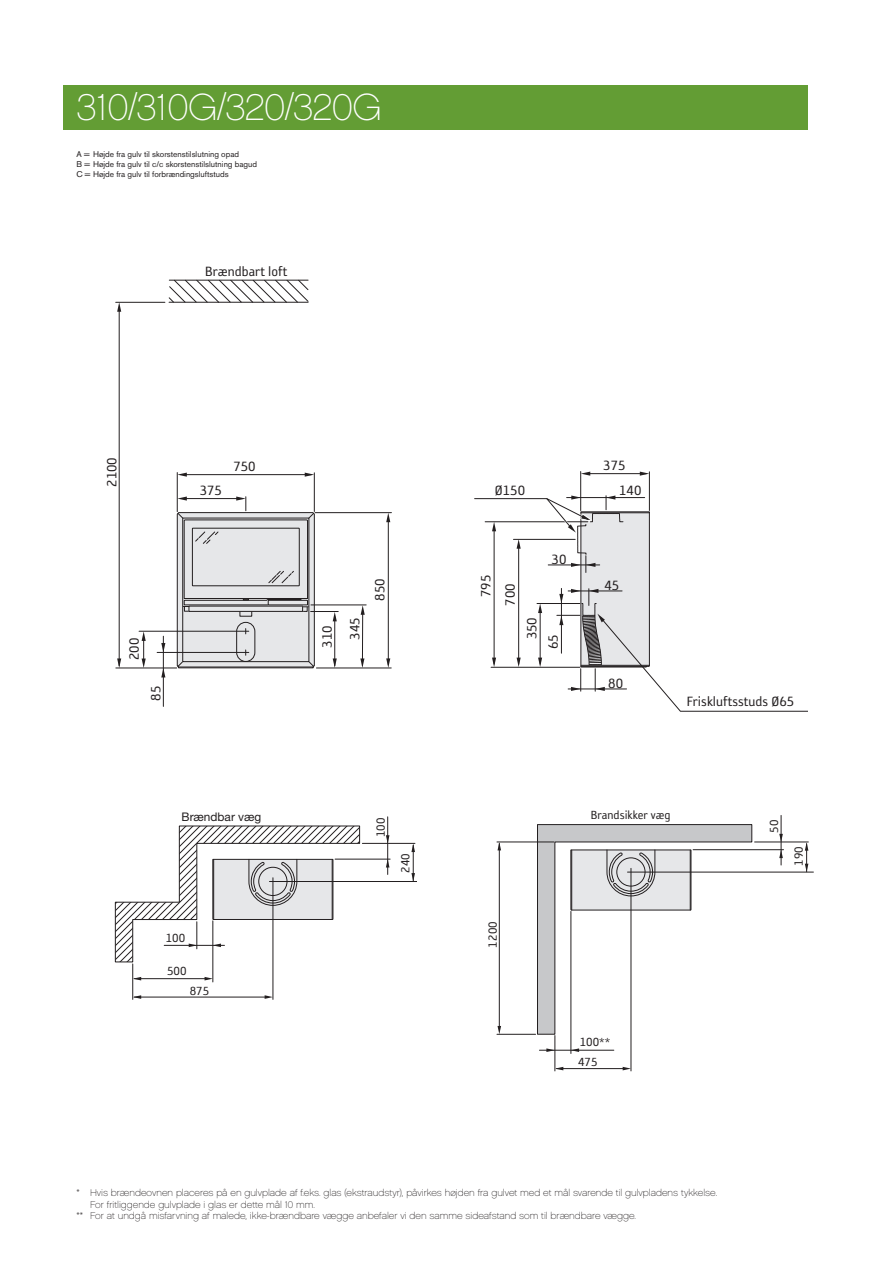
<style>
.page{position:relative;width:893px;height:1263px;background:#fff}
.page>*{position:absolute;margin:0;border:0;box-sizing:border-box;transform-origin:0 0}
.t1{font:37.5px "Chalet Paris Nineteen Sixty";letter-spacing:-.005em;color:#fff}
.t2{font:15.45px/24.6px "Reykjavik One OT A Gauge";color:#231f20}
.t3{font:13.5px "Reykjavik One OT A Gauge";color:#231f20}
.t4{font:11.85px "Helvetica Neue LT Pro";color:#231f20}
.t5{font:9.75px "Chalet Paris Nineteen Sixty";color:#231f20}
.t6{font:8.25px/9.9px "Akzidenz Grotesk BE";color:#231f20}
</style>
<div class="page">
<hr style="left:413px;top:845px;width:1px;height:36px;background:#231f20">
<hr style="left:387px;top:817px;width:1px;height:57px;background:#231f20">
<hr style="left:335px;top:859px;width:55px;height:1px;background:#231f20">
<hr style="left:269px;top:881px;width:148px;height:1px;background:#231f20">
<hr style="left:362px;top:843px;width:53px;height:1px;background:#231f20">
<hr style="left:134px;top:997px;width:133px;height:1px;background:#231f20">
<hr style="left:273px;top:878px;width:1px;height:121px;background:#231f20">
<hr style="left:213px;top:921px;width:1px;height:61px;background:#231f20">
<hr style="left:132px;top:964px;width:1px;height:35px;background:#231f20">
<svg style="left:411px;top:844px;width:4px;height:8px"></svg>
<svg style="left:411px;top:873px;width:4px;height:8px"></svg>
<svg style="left:386px;top:859px;width:3px;height:8px"></svg>
<svg style="left:386px;top:835px;width:3px;height:8px"></svg>
<svg style="left:114px;top:825px;width:246px;height:138px"></svg>
<svg style="left:133px;top:995px;width:8px;height:4px"></svg>
<svg style="left:265px;top:995px;width:8px;height:4px"></svg>
<hr style="left:134px;top:978px;width:74px;height:1px;background:#231f20">
<svg style="left:133px;top:977px;width:8px;height:3px"></svg>
<svg style="left:205px;top:977px;width:8px;height:3px"></svg>
<svg style="left:537px;top:824px;width:216px;height:211px"></svg>
<hr style="left:781px;top:815px;width:1px;height:50px;background:#231f20">
<hr style="left:693px;top:849px;width:90px;height:1px;background:#231f20">
<hr style="left:627px;top:872px;width:186px;height:1px;background:#231f20">
<hr style="left:755px;top:842px;width:53px;height:1px;background:#231f20">
<hr style="left:556px;top:1068px;width:69px;height:1px;background:#231f20">
<hr style="left:631px;top:868px;width:1px;height:203px;background:#231f20">
<hr style="left:571px;top:911px;width:1px;height:142px;background:#231f20">
<hr style="left:555px;top:1035px;width:1px;height:36px;background:#231f20">
<svg style="left:805px;top:842px;width:3px;height:30px"></svg>
<svg style="left:779px;top:850px;width:4px;height:8px"></svg>
<svg style="left:779px;top:834px;width:4px;height:8px"></svg>
<svg style="left:555px;top:1067px;width:8px;height:3px"></svg>
<svg style="left:623px;top:1067px;width:8px;height:3px"></svg>
<hr style="left:499px;top:843px;width:1px;height:185px;background:#231f20">
<hr style="left:497px;top:1034px;width:39px;height:1px;background:#231f20">
<hr style="left:497px;top:842px;width:57px;height:1px;background:#231f20">
<svg style="left:497px;top:842px;width:4px;height:8px"></svg>
<svg style="left:497px;top:1026px;width:4px;height:8px"></svg>
<hr style="left:539px;top:1050px;width:75px;height:1px;background:#231f20">
<svg style="left:571px;top:1048px;width:8px;height:4px"></svg>
<svg style="left:546px;top:1048px;width:9px;height:4px"></svg>
<hr style="left:587px;top:473px;width:59px;height:1px;background:#231f20">
<hr style="left:649px;top:472px;width:1px;height:38px;background:#231f20">
<svg style="left:581px;top:472px;width:9px;height:4px"></svg>
<svg style="left:640px;top:472px;width:9px;height:4px"></svg>
<hr style="left:580px;top:471px;width:1px;height:40px;background:#231f20">
<svg style="left:474px;top:495px;width:333px;height:217px"></svg>
<div style="left:479px;top:599px;width:12px;height:13px;background:#fff"></div>
<div style="left:503px;top:607px;width:13px;height:13px;background:#fff"></div>
<div style="left:525px;top:640px;width:12px;height:13px;background:#fff"></div>
<hr style="left:388px;top:521px;width:1px;height:144px;background:#231f20">
<svg style="left:386px;top:658px;width:4px;height:10px"></svg>
<hr style="left:315px;top:512px;width:76px;height:1px;background:#231f20">
<svg style="left:386px;top:513px;width:4px;height:9px"></svg>
<hr style="left:184px;top:474px;width:127px;height:1px;background:#231f20">
<hr style="left:314px;top:473px;width:1px;height:38px;background:#231f20">
<svg style="left:178px;top:473px;width:9px;height:4px"></svg>
<svg style="left:305px;top:473px;width:9px;height:4px"></svg>
<hr style="left:177px;top:472px;width:1px;height:40px;background:#231f20">
<hr style="left:119px;top:308px;width:1px;height:358px;background:#231f20">
<svg style="left:117px;top:658px;width:4px;height:10px"></svg>
<hr style="left:116px;top:302px;width:49px;height:1px;background:#231f20">
<svg style="left:117px;top:302px;width:4px;height:10px"></svg>
<hr style="left:116px;top:668px;width:61px;height:1px;background:#231f20">
<hr style="left:362px;top:610px;width:1px;height:56px;background:#231f20">
<hr style="left:311px;top:605px;width:55px;height:1px;background:#231f20">
<svg style="left:360px;top:658px;width:4px;height:10px"></svg>
<svg style="left:361px;top:605px;width:4px;height:10px"></svg>
<hr style="left:163px;top:636px;width:1px;height:70px;background:#231f20">
<hr style="left:157px;top:652px;width:92px;height:1px;background:#231f20">
<hr style="left:139px;top:631px;width:110px;height:1px;background:#231f20">
<svg style="left:161px;top:643px;width:4px;height:9px"></svg>
<svg style="left:161px;top:668px;width:4px;height:9px"></svg>
<svg style="left:142px;top:631px;width:4px;height:37px"></svg>
<hr style="left:316px;top:668px;width:75px;height:1px;background:#231f20">
<svg style="left:176px;top:496px;width:162px;height:173px"></svg>
<svg style="left:169px;top:281px;width:139px;height:21px"></svg>
<hr style="left:169px;top:280px;width:139px;height:1px;background:#231f20">
<hr style="left:169px;top:302px;width:139px;height:1px;background:#231f20">
<div style="left:321px;top:649px;width:12px;height:9px;background:#fff"></div>
<div style="left:64px;top:85px;width:744px;height:45px;background:#639d34"></div>
<h1 class="t1" style="left:77px;top:86px;width:306px">310/310G/320/320G</h1>
<p class="t6" style="left:77px;top:149px;width:182px">A = Højde fra gulv til skorstenstilslutning opad<br>B = Højde fra gulv til c/c skorstenstilslutning bagud<br>C = Højde fra gulv til forbrændingsluftstuds</p>
<h2 class="t2" style="left:205px;top:259px;width:84px">Brændbart loft</h2>
<h2 class="t2" style="left:100px;top:487px;width:31px;rotate:-90deg">2100</h2>
<h2 class="t2" style="left:200px;top:478px;width:24px">375</h2>
<h2 class="t2" style="left:233px;top:454px;width:24px">750</h2>
<h2 class="t2" style="left:122px;top:660px;width:24px;rotate:-90deg">200</h2>
<h2 class="t2" style="left:144px;top:701px;width:16px;rotate:-90deg">85</h2>
<p class="t4" style="left:182px;top:809px;width:81px">Brændbar væg</p>
<h3 class="t3" style="left:166px;top:931px;width:21px">100</h3>
<h3 class="t3" style="left:167px;top:964px;width:21px">500</h3>
<h3 class="t3" style="left:190px;top:984px;width:21px">875</h3>
<h2 class="t2" style="left:315px;top:658px;width:33px;rotate:-90deg">E 310</h2>
<h2 class="t2" style="left:343px;top:651px;width:35px;rotate:-90deg">D 345</h2>
<h2 class="t2" style="left:368px;top:601px;width:24px;rotate:-90deg">850</h2>
<h3 class="t3" style="left:374px;top:837px;width:21px;rotate:-90deg">100</h3>
<h3 class="t3" style="left:398px;top:873px;width:21px;rotate:-90deg">240</h3>
<h2 class="t2" style="left:495px;top:478px;width:32px">Ø150</h2>
<h2 class="t2" style="left:474px;top:616px;width:43px;text-align:center;rotate:-90deg">A 795<br>B 700</h2>
<h2 class="t2" style="left:552px;top:547px;width:16px">30</h2>
<h2 class="t2" style="left:521px;top:650px;width:34px;line-height:21.5px;rotate:-90deg">C 350<br>65</h2>
<h2 class="t2" style="left:619px;top:453px;width:24px;line-height:25.2px;text-indent:-16px">375<br>140</h2>
<h2 class="t2" style="left:604px;top:573px;width:16px">45</h2>
<h2 class="t2" style="left:608px;top:671px;width:16px">80</h2>
<h2 class="t2" style="left:687px;top:690px;width:109px">Friskluftsstuds Ø65</h2>
<h3 class="t3" style="left:486px;top:947px;width:28px;rotate:-90deg">1200</h3>
<h3 class="t3" style="left:591px;top:808px;width:81px">Brandsikker væg</h3>
<h3 class="t3" style="left:580px;top:1035px;width:32px">100**</h3>
<h3 class="t3" style="left:578px;top:1055px;width:21px">475</h3>
<h3 class="t3" style="left:767px;top:833px;width:15px;rotate:-90deg">50</h3>
<h3 class="t3" style="left:792px;top:866px;width:21px;rotate:-90deg">190</h3>
<p class="t5" style="left:77px;top:1187px;width:642px">* Hvis brændeovnen placeres på en gulvplade af f.eks. glas (ekstraudstyr), påvirkes højden fra gulvet med et mål svarende til gulvpladens tykkelse.</p>
<p class="t5" style="left:90px;top:1198px;width:226px">For fritliggende gulvplade i glas er dette mål 10 mm.</p>
<p class="t5" style="left:77px;top:1210px;width:561px">** For at undgå misfarvning af malede, ikke-brændbare vægge anbefaler vi den samme sideafstand som til brændbare vægge.</p>
</div>
